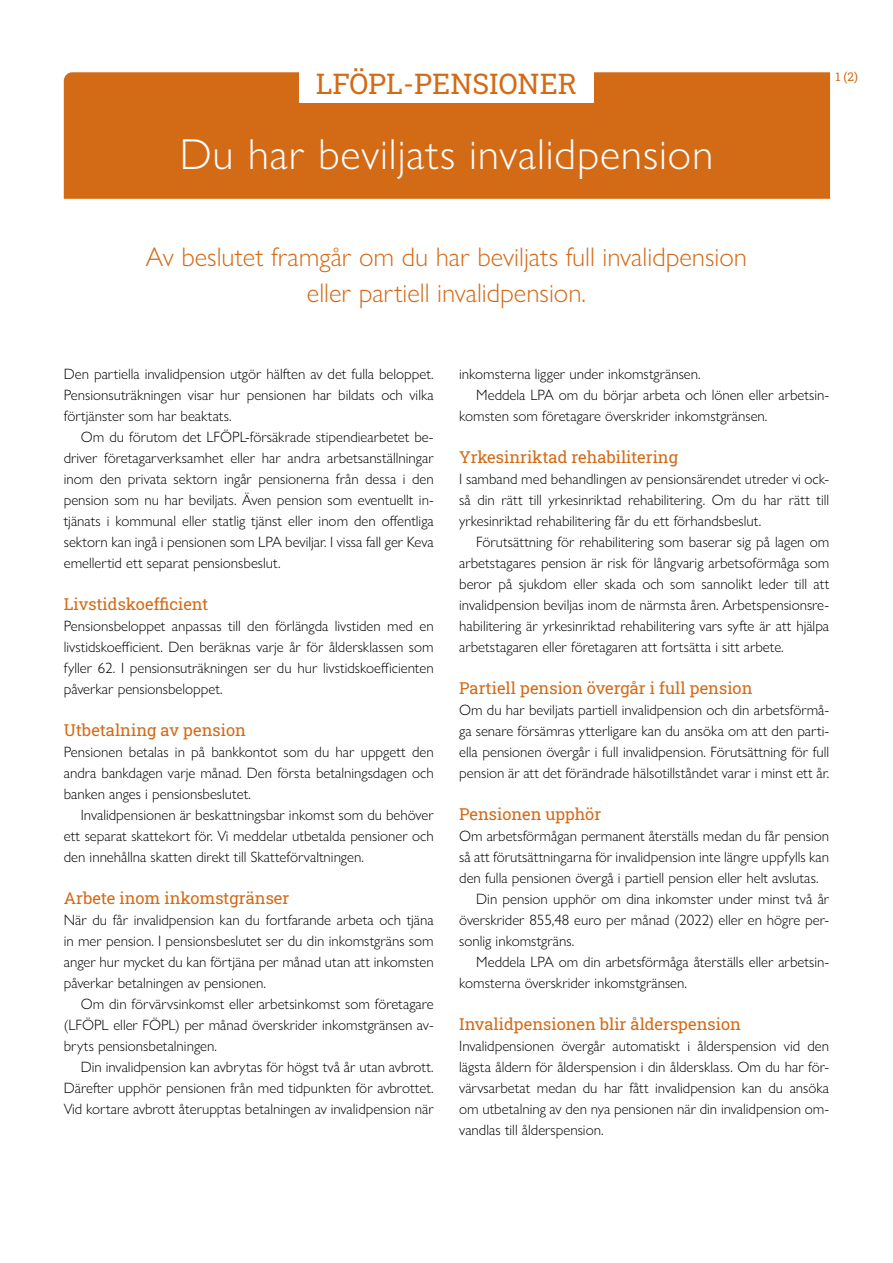
<style>
.page{position:relative;width:893px;height:1263px;background:#fff}
.page>*{position:absolute;margin:0;border:0;box-sizing:border-box;transform-origin:0 0}
.H1_Pääotsikko{font:300 43.5px "Gill Sans Nova";letter-spacing:.02em;color:#fff}
.P_Pikkuotsikko{font:28.5px "Roboto Slab";color:#d36a16}
.P_Ingressi{font:300 27px/36px "Gill Sans Nova";color:#d36a16;text-align:center}
.H2_Väliotsikko{font:16.5px "Roboto Slab";color:#d36a16}
.P_Leipä_2{font:300 15px/21px "Gill Sans Nova";color:#000;text-align:justify}
.P_Leipä{font:300 15px/21px "Gill Sans Nova";color:#000;text-align:justify}
.t1{font:12px "Roboto Slab";color:#d36a16}
</style>
<div class="page">
<div style="left:64px;top:72px;width:766px;height:127px;background:#d36a16"></div>
<div style="left:299px;top:60px;width:295px;height:43px;background:#fff"></div>
<h2 class="P_Pikkuotsikko" style="left:316px;top:64px;width:263px">LFÖPL-PENSIONER</h2>
<h1 class="H1_Pääotsikko" style="left:180px;top:128px;width:535px">Du har beviljats invalidpension</h1>
<p class="P_Ingressi" style="left:146px;top:239px;width:603px">Av beslutet framgår om du har beviljats full invalidpension eller partiell invalidpension.</p>
<p class="t1" style="left:836px;top:69px;width:24px">1 (2)</p>
<p class="P_Leipä" style="left:64px;top:363px;width:371px">Den partiella invalidpension utgör hälften av det fulla beloppet.<br>Pensionsuträkningen visar hur pensionen har bildats och vilka förtjänster som har beaktats.</p>
<p class="P_Leipä_2" style="left:64px;top:426px;width:371px;text-indent:17px">Om du förutom det LFÖPL-försäkrade stipendiearbetet be&shy;driver företagarverksamhet eller har andra arbetsanställningar inom den privata sektorn ingår pensionerna från dessa i den pension som nu har beviljats. Även pension som eventuellt in&shy;tjänats i kommunal eller statlig tjänst eller inom den offentliga sektorn kan ingå i pensionen som LPA beviljar. I vissa fall ger Keva emellertid ett separat pensionsbeslut.</p>
<h2 class="H2_Väliotsikko" style="left:64px;top:592px;width:146px">Livstidskoefficient</h2>
<p class="P_Leipä" style="left:64px;top:615px;width:371px">Pensionsbeloppet anpassas till den förlängda livstiden med en livstidskoefficient. Den beräknas varje år för åldersklassen som fyller 62. I pensionsuträkningen ser du hur livstidskoefficienten påverkar pensionsbeloppet.</p>
<h2 class="H2_Väliotsikko" style="left:64px;top:718px;width:184px">Utbetalning av pension</h2>
<p class="P_Leipä" style="left:64px;top:741px;width:371px">Pensionen betalas in på bankkontot som du har uppgett den andra bankdagen varje månad. Den första betalningsdagen och banken anges i pensionsbeslutet.</p>
<p class="P_Leipä_2" style="left:64px;top:804px;width:371px;text-indent:17px">Invalidpensionen är beskattningsbar inkomst som du behöver ett separat skattekort för. Vi meddelar utbetalda pensioner och den innehållna skatten direkt till Skatteförvaltningen.</p>
<h2 class="H2_Väliotsikko" style="left:64px;top:886px;width:227px">Arbete inom inkomstgränser</h2>
<p class="P_Leipä" style="left:64px;top:909px;width:371px">När du får invalidpension kan du fortfarande arbeta och tjäna in mer pension. I pensionsbeslutet ser du din inkomstgräns som anger hur mycket du kan förtjäna per månad utan att inkomsten påverkar betalningen av pensionen.</p>
<p class="P_Leipä_2" style="left:64px;top:993px;width:371px;text-indent:17px">Om din förvärvsinkomst eller arbetsinkomst som företagare (LFÖPL eller FÖPL) per månad överskrider inkomstgränsen av&shy;bryts pensionsbetalningen.</p>
<p class="P_Leipä_2" style="left:64px;top:1056px;width:371px;text-indent:17px">Din invalidpension kan avbrytas för högst två år utan avbrott.<br>Därefter upphör pensionen från med tidpunkten för avbrottet.<br>Vid kortare avbrott återupptas betalningen av invalidpension när</p>
<p class="P_Leipä_2" style="left:459px;top:363px;width:243px">inkomsterna ligger under inkomstgränsen.</p>
<p class="P_Leipä_2" style="left:459px;top:384px;width:370px;text-indent:17px">Meddela LPA om du börjar arbeta och lönen eller arbetsin&shy;komsten som företagare överskrider inkomstgränsen.</p>
<h2 class="H2_Väliotsikko" style="left:459px;top:445px;width:220px">Yrkesinriktad rehabilitering</h2>
<p class="P_Leipä" style="left:459px;top:468px;width:371px">I samband med behandlingen av pensionsärendet utreder vi ock&shy;så din rätt till yrkesinriktad rehabilitering. Om du har rätt till yrkesinriktad rehabilitering får du ett förhandsbeslut.</p>
<p class="P_Leipä_2" style="left:459px;top:531px;width:371px;text-indent:17px">Förutsättning för rehabilitering som baserar sig på lagen om arbetstagares pension är risk för långvarig arbetsoförmåga som beror på sjukdom eller skada och som sannolikt leder till att invalidpension beviljas inom de närmsta åren. Arbetspensionsre&shy;habilitering är yrkesinriktad rehabilitering vars syfte är att hjälpa arbetstagaren eller företagaren att fortsätta i sitt arbete.</p>
<h2 class="H2_Väliotsikko" style="left:459px;top:676px;width:295px">Partiell pension övergår i full pension</h2>
<p class="P_Leipä" style="left:459px;top:699px;width:371px">Om du har beviljats partiell invalidpension och din arbetsförmå&shy;ga senare försämras ytterligare kan du ansöka om att den parti&shy;ella pensionen övergår i full invalidpension. Förutsättning för full pension är att det förändrade hälsotillståndet varar i minst ett år.</p>
<h2 class="H2_Väliotsikko" style="left:459px;top:802px;width:143px">Pensionen upphör</h2>
<p class="P_Leipä" style="left:459px;top:825px;width:371px">Om arbetsförmågan permanent återställs medan du får pension så att förutsättningarna för invalidpension inte längre uppfylls kan den fulla pensionen övergå i partiell pension eller helt avslutas.</p>
<p class="P_Leipä_2" style="left:459px;top:888px;width:371px;text-indent:17px">Din pension upphör om dina inkomster under minst två år överskrider 855,48 euro per månad (2022) eller en högre per&shy;sonlig inkomstgräns.</p>
<p class="P_Leipä_2" style="left:459px;top:951px;width:370px;text-indent:17px">Meddela LPA om din arbetsförmåga återställs eller arbetsin&shy;komsterna överskrider inkomstgränsen.</p>
<h2 class="H2_Väliotsikko" style="left:459px;top:1012px;width:283px">Invalidpensionen blir ålderspension</h2>
<p class="P_Leipä" style="left:459px;top:1035px;width:371px">Invalidpensionen övergår automatiskt i ålderspension vid den lägsta åldern för ålderspension i din åldersklass. Om du har för&shy;värvsarbetat medan du har fått invalidpension kan du ansöka om utbetalning av den nya pensionen när din invalidpension om&shy;vandlas till ålderspension.</p>
</div>
